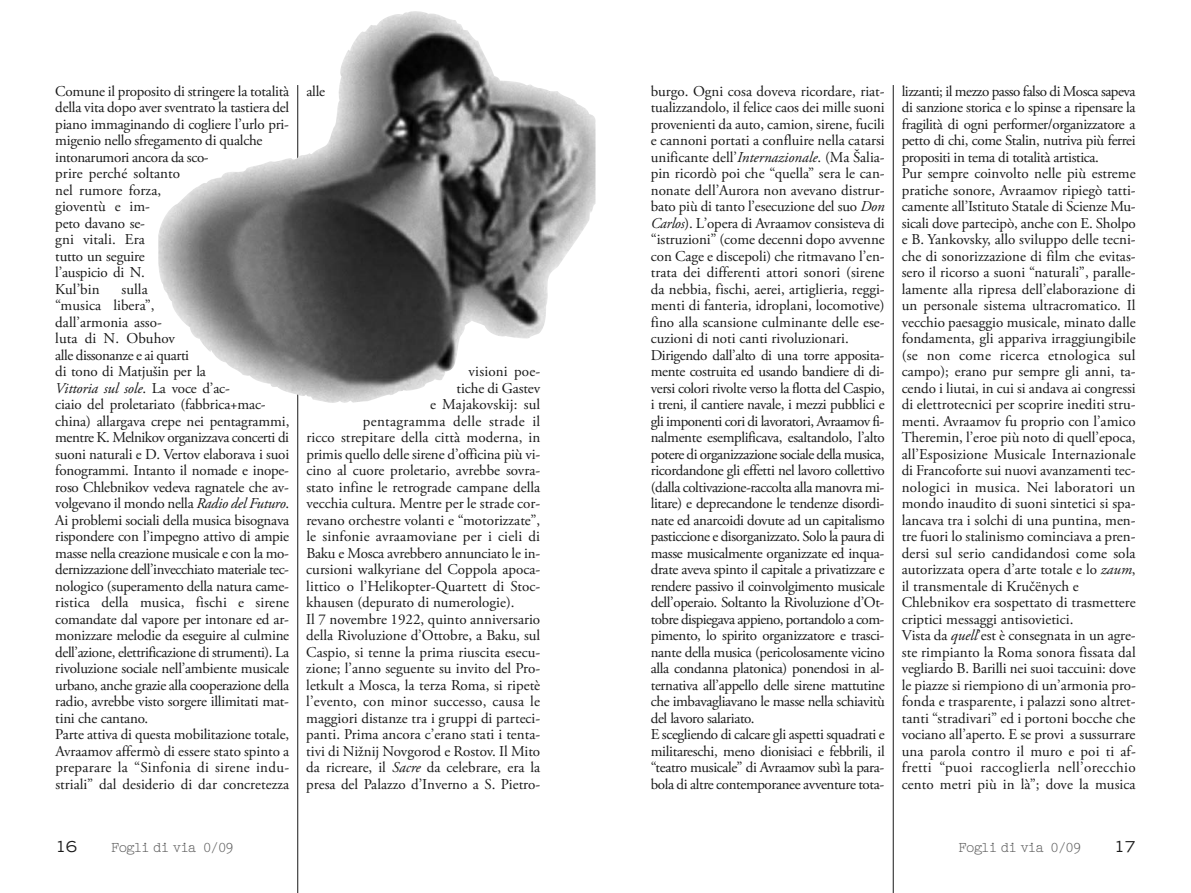
<style>
.page{position:relative;width:1191px;height:893px;background:#fff}
.page>*{position:absolute;margin:0;border:0;box-sizing:border-box;transform-origin:0 0}
.t1{font:15px/16.5px "Adobe Garamond Pro";letter-spacing:-.01em;color:#191919}
.t2{font:15px "Adobe Garamond Pro";letter-spacing:.015em;color:#191919}
.t3{font:15px "Pica 10 Pitch BT";letter-spacing:-.1em;color:#5e5e5e}
.t4{font:15px "Adobe Garamond Pro";letter-spacing:.02em;color:#191919}
.t5{font:15px "Adobe Garamond Pro";letter-spacing:.01em;color:#191919}
.t6{font:expanded 15px "Trade Gothic LH";color:#191919}
.s1{font-style:italic}
</style>
<div class="page">
<hr style="left:893px;top:85px;width:1px;height:808px;background:#191919">
<hr style="left:297px;top:85px;width:1px;height:808px;background:#191919">
<img style="left:158px;top:11px;width:437px;height:392px">
<p class="t1" style="left:55px;top:84px;width:235px">Comune il proposito di stringere la totalità della vita dopo aver sventrato la tastiera del piano immaginando di cogliere l’urlo pri&shy;migenio nello sfregamento di qualche intonarumori ancora da sco-<br>prire perché soltanto<br>nel rumore forza,<br>gioventù e im-<br>peto davano se-<br>gni vitali. Era<br>tutto un seguire<br>l’auspicio di N.<br>Kul’bin</p>
<p class="t1" style="left:55px;top:282px;width:236px;text-indent:66px">sulla<br>“musica libera”,<br>dall’armonia asso-<br>luta di N. Obuhov<br>alle dissonanze e ai quarti<br>di tono di Matjušin per la<br><span class="s1">Vittoria sul sole</span>. La voce d’ac-<br>ciaio del proletariato (fabbrica+mac&shy;china) allargava crepe nei pentagrammi, mentre K. Melnikov organizzava concerti di suoni naturali e D. Vertov elaborava i suoi fonogrammi. Intanto il nomade e inope&shy;roso Chlebnikov vedeva ragnatele che av&shy;volgevano il mondo nella <span class="s1">Radio del Futuro</span>.<br>Ai problemi sociali della musica bisognava rispondere con l’impegno attivo di ampie masse nella creazione musicale e con la mo&shy;dernizzazione dell’invecchiato materiale tec&shy;nologico (superamento della natura came&shy;ristica della musica, fischi e sirene comandate dal vapore per intonare ed ar&shy;monizzare melodie da eseguire al culmine dell’azione, elettrificazione di strumenti). La rivoluzione sociale nell’ambiente musicale urbano, anche grazie alla cooperazione della radio, avrebbe visto sorgere illimitati mat&shy;tini che cantano.<br>Parte attiva di questa mobilitazione totale, Avraamov affermò di essere stato spinto a preparare la “Sinfonia di sirene indu&shy;striali” dal desiderio di dar concretezza</p>
<p class="t1" style="left:306px;top:84px;width:20px">alle</p>
<p class="t2" style="left:468px;top:366px;width:73px">visioni poe-</p>
<p class="t1" style="left:456px;top:381px;width:85px">tiche di Gastev</p>
<p class="t5" style="left:430px;top:399px;width:112px">e Majakovskij: sul</p>
<p class="t4" style="left:363px;top:415px;width:179px">pentagramma delle strade il</p>
<p class="t1" style="left:306px;top:431px;width:236px">ricco strepitare della città moderna, in</p>
<p class="t1" style="left:306px;top:447px;width:235px">primis quello delle sirene d’officina più vi-</p>
<p class="t1" style="left:306px;top:464px;width:235px">cino al cuore proletario, avrebbe sovra-</p>
<p class="t1" style="left:306px;top:480px;width:235px">stato infine le retrograde campane della</p>
<p class="t1" style="left:306px;top:497px;width:235px">vecchia cultura. Mentre per le strade cor-</p>
<p class="t1" style="left:306px;top:513px;width:235px">revano orchestre volanti e “motorizzate”,</p>
<p class="t2" style="left:306px;top:531px;width:235px">le sinfonie avraamoviane per i cieli di</p>
<p class="t1" style="left:306px;top:546px;width:235px">Baku e Mosca avrebbero annunciato le in-</p>
<p class="t1" style="left:306px;top:563px;width:235px">cursioni walkyriane del Coppola apoca-</p>
<p class="t1" style="left:306px;top:579px;width:235px">littico o l’Helikopter-Quartett di Stoc-</p>
<p class="t1" style="left:306px;top:596px;width:210px">khausen (depurato di numerologie).</p>
<p class="t1" style="left:306px;top:612px;width:235px">Il 7 novembre 1922, quinto anniversario</p>
<p class="t1" style="left:306px;top:629px;width:235px">della Rivoluzione d’Ottobre, a Baku, sul</p>
<p class="t1" style="left:306px;top:645px;width:235px">Caspio, si tenne la prima riuscita esecu-</p>
<p class="t1" style="left:306px;top:662px;width:235px">zione; l’anno seguente su invito del Pro-</p>
<p class="t1" style="left:306px;top:678px;width:235px">letkult a Mosca, la terza Roma, si ripetè</p>
<p class="t2" style="left:306px;top:696px;width:235px">l’evento, con minor successo, causa le</p>
<p class="t1" style="left:306px;top:711px;width:235px">maggiori distanze tra i gruppi di parteci-</p>
<p class="t1" style="left:306px;top:728px;width:235px">panti. Prima ancora c’erano stati i tenta-</p>
<p class="t1" style="left:306px;top:744px;width:235px">tivi di Nižnij Novgorod e Rostov. Il Mito</p>
<p class="t1" style="left:306px;top:761px;width:235px">da ricreare, il <span class="s1">Sacre</span> da celebrare, era la</p>
<p class="t1" style="left:306px;top:777px;width:235px">presa del Palazzo d’Inverno a S. Pietro-</p>
<p class="t1" style="left:651px;top:84px;width:235px">burgo. Ogni cosa doveva ricordare, riat&shy;tualizzandolo, il felice caos dei mille suoni provenienti da auto, camion, sirene, fucili e cannoni portati a confluire nella catarsi unificante dell’<span class="s1">Internazionale</span>. (Ma Šalia&shy;pin ricordò poi che “quella” sera le can&shy;nonate dell’Aurora non avevano distrur&shy;bato più di tanto l’esecuzione del suo <span class="s1">Don Carlos</span>). L’opera di Avraamov consisteva di “istruzioni” (come decenni dopo avvenne con Cage e discepoli) che ritmavano l’en&shy;trata dei differenti attori sonori (sirene da nebbia, fischi, aerei, artiglieria, reggi&shy;menti di fanteria, idroplani, locomotive) fino alla scansione culminante delle ese&shy;cuzioni di noti canti rivoluzionari.<br>Dirigendo dall’alto di una torre apposita&shy;mente costruita ed usando bandiere di di&shy;versi colori rivolte verso la flotta del Caspio, i treni, il cantiere navale, i mezzi pubblici e gli imponenti cori di lavoratori, Avraamov fi&shy;nalmente esemplificava, esaltandolo, l’alto potere di organizzazione sociale della musica, ricordandone gli effetti nel lavoro collettivo (dalla coltivazione-raccolta alla manovra mi&shy;litare) e deprecandone le tendenze disordi&shy;nate ed anarcoidi dovute ad un capitalismo pasticcione e disorganizzato. Solo la paura di masse musicalmente organizzate ed inqua&shy;drate aveva spinto il capitale a privatizzare e rendere passivo il coinvolgimento musicale dell’operaio. Soltanto la Rivoluzione d’Ot&shy;tobre dispiegava appieno, portandolo a com&shy;pimento, lo spirito organizzatore e trasci&shy;nante della musica (pericolosamente vicino alla condanna platonica) ponendosi in al&shy;ternativa all’appello delle sirene mattutine che imbavagliavano le masse nella schiavitù del lavoro salariato.<br>E scegliendo di calcare gli aspetti squadrati e militareschi, meno dionisiaci e febbrili, il “teatro musicale” di Avraamov subì la para&shy;bola di altre contemporanee avventure tota-</p>
<p class="t1" style="left:901px;top:84px;width:236px">lizzanti; il mezzo passo falso di Mosca sapeva di sanzione storica e lo spinse a ripensare la fragilità di ogni performer/organizzatore a petto di chi, come Stalin, nutriva più ferrei propositi in tema di totalità artistica.<br>Pur sempre coinvolto nelle più estreme pratiche sonore, Avraamov ripiegò tatti&shy;camente all’Istituto Statale di Scienze Mu&shy;sicali dove partecipò, anche con E. Sholpo e B. Yankovsky, allo sviluppo delle tecni&shy;che di sonorizzazione di film che evitas&shy;sero il ricorso a suoni “naturali”, paralle&shy;lamente alla ripresa dell’elaborazione di un personale sistema ultracromatico. Il vecchio paesaggio musicale, minato dalle fondamenta, gli appariva irraggiungibile (se non come ricerca etnologica sul campo); erano pur sempre gli anni, ta&shy;cendo i liutai, in cui si andava ai congressi di elettrotecnici per scoprire inediti stru&shy;menti. Avraamov fu proprio con l’amico Theremin, l’eroe più noto di quell’epoca, all’Esposizione Musicale Internazionale di Francoforte sui nuovi avanzamenti tec&shy;nologici in musica. Nei laboratori un mondo inaudito di suoni sintetici si spa&shy;lancava tra i solchi di una puntina, men&shy;tre fuori lo stalinismo cominciava a pren&shy;dersi sul serio candidandosi come sola autorizzata opera d’arte totale e lo <span class="s1">zaum</span>, il transmentale di Kručënych e Chlebnikov era sospettato di trasmettere criptici messaggi antisovietici.<br>Vista da <span class="s1">quell</span>’est è consegnata in un agre&shy;ste rimpianto la Roma sonora fissata dal vegliardo B. Barilli nei suoi taccuini: dove le piazze si riempiono di un’armonia pro&shy;fonda e trasparente, i palazzi sono altret&shy;tanti “stradivari” ed i portoni bocche che vociano all’aperto. E se provi a sussurrare una parola contro il muro e poi ti af&shy;fretti “puoi raccoglierla nell’orecchio cento metri più in là”; dove la musica</p>
<p class="t6" style="left:55px;top:841px;width:23px">16</p>
<p class="t3" style="left:111px;top:843px;width:125px">Fogli di via 0/09</p>
<p class="t3" style="left:958px;top:843px;width:125px">Fogli di via 0/09</p>
<p class="t6" style="left:1114px;top:841px;width:23px">17</p>
</div>
